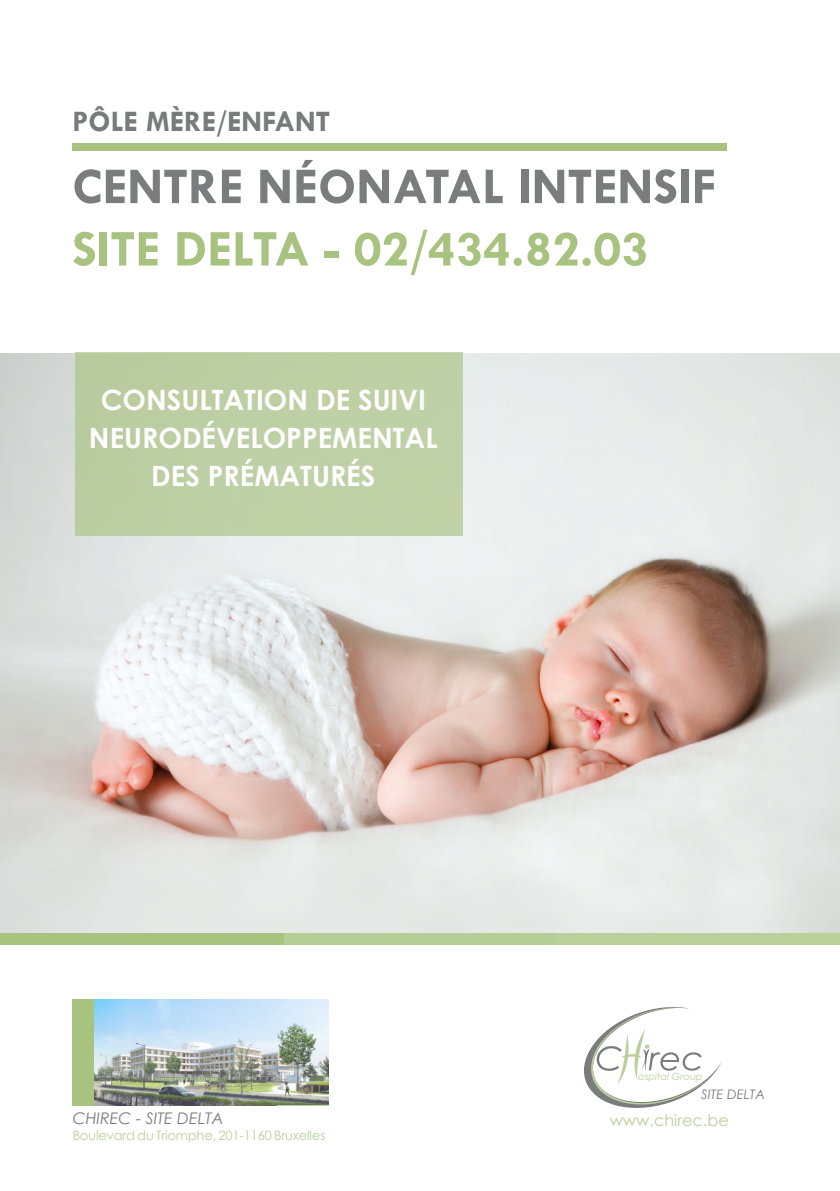
<style>
.page{position:relative;width:840px;height:1191px;background:#fff}
.page>*{position:absolute;margin:0;border:0;box-sizing:border-box;transform-origin:0 0}
.t1{font:700 52px "Tw Cen";color:#7b7c7e}
.t2{font:700 52px "Tw Cen";color:#a8c27f}
.t3{font:700 30px "Tw Cen";color:#797a7c}
.t4{font:700 28px/38px "Century Gothic";color:#fff;text-align:center}
.t5{font:italic 16px "Century Gothic";color:#7b7c7e}
.t6{font:16px "Century Gothic";color:#bbcf9b}
.t7{font:italic 13.2px "Century Gothic";color:#7b7c7e}
.t8{font:13px "Century Gothic";letter-spacing:-.015em;color:#bbcf9b}
.t9{font:italic 9.8px "Century Gothic";color:#bbcf9b}
</style>
<div class="page">
<div style="left:72px;top:144px;width:654px;height:7px;background:#a8c27f"></div>
<img style="left:0;top:354px;width:839px;height:579px">
<div style="left:556px;top:933px;width:283px;height:11px;background:#bbcf9b"></div>
<div style="left:282px;top:933px;width:274px;height:11px;background:#b5cd96"></div>
<div style="left:0;top:933px;width:283px;height:11px;background:#a8c27f"></div>
<svg style="left:584px;top:1007px;width:137px;height:101px"></svg>
<img style="left:73px;top:999px;width:255px;height:107px">
<div style="left:73px;top:999px;width:21px;height:106px;background:#a8c27f"></div>
<div style="left:75px;top:352px;width:387px;height:183px;background:#bdd0a5"></div>
<p class="t3" style="left:73px;top:103px;width:259px">PÔLE MÈRE/ENFANT</p>
<h1 class="t1" style="left:72px;top:155px;width:645px">CENTRE NÉONATAL INTENSIF</h1>
<h1 class="t2" style="left:72px;top:218px;width:577px">SITE DELTA - 02/434.82.03</h1>
<p class="t4" style="left:89px;top:380px;width:350px">CONSULTATION DE SUIVI<br>NEURODÉVELOPPEMENTAL<br>DES PRÉMATURÉS</p>
<p class="t5" style="left:73px;top:1108px;width:152px">CHIREC - SITE DELTA</p>
<p class="t8" style="left:73px;top:1126px;width:254px">Boulevard du Triomphe, 201-1160 Bruxelles</p>
<p class="t9" style="left:638px;top:1070px;width:66px">ospital Group</p>
<p class="t7" style="left:700px;top:1086px;width:65px">SITE DELTA</p>
<p class="t6" style="left:609px;top:1108px;width:120px">www.chirec.be</p>
</div>
